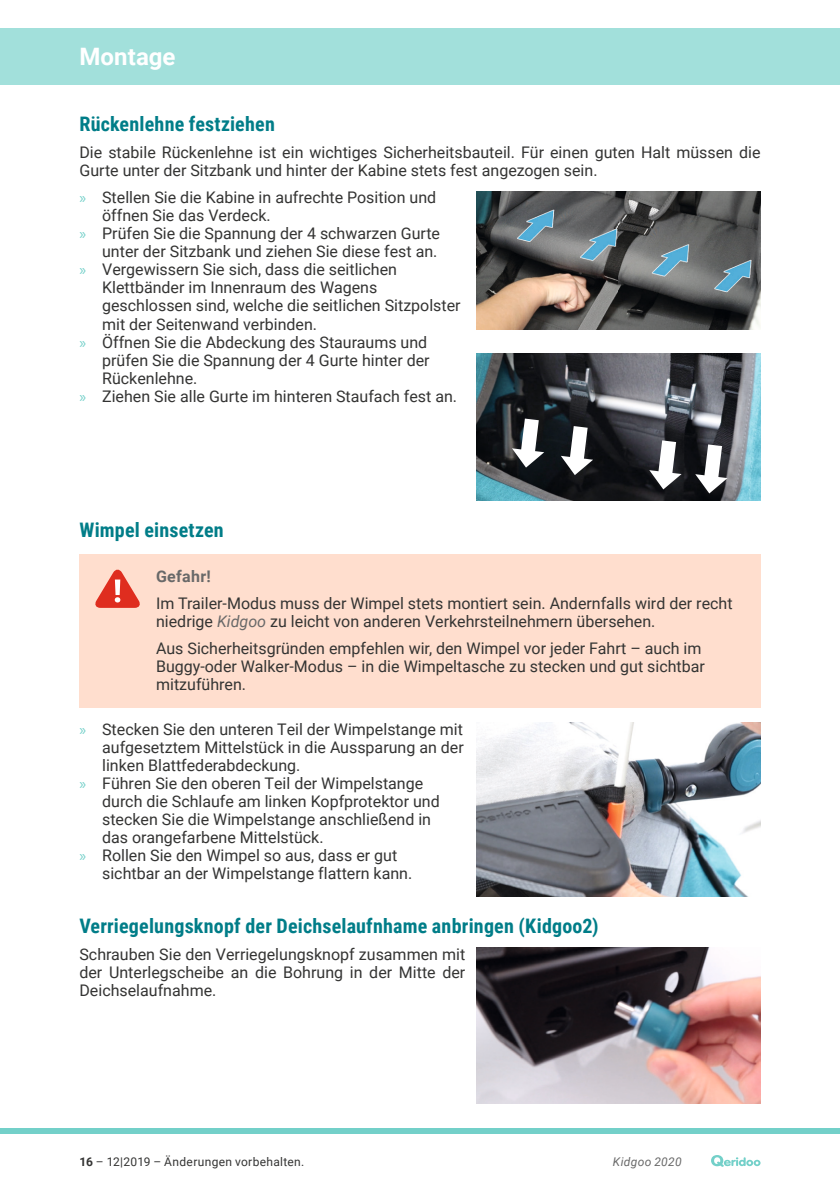
<style>
.page{position:relative;width:840px;height:1191px;background:#fff}
.page>*{position:absolute;margin:0;border:0;box-sizing:border-box;transform-origin:0 0}
.t1{font:700 24px "Roboto";color:#fff}
.t2{font:700 20px "Roboto Condensed";letter-spacing:.01em;color:#007d88}
.t3{font:16px/18px "Roboto";color:#343433}
.t4{font:700 16px "Roboto";letter-spacing:.02em;color:#696969}
.t5{font:12px "Roboto";letter-spacing:.025em;color:#343433}
.t6{font:italic 12px "Roboto";letter-spacing:.025em;color:#696969}
.s1{font-family:"Myriad Pro";color:#73d0c9}
.s2{font-style:italic;color:#696969}
.s3{font-weight:700}
</style>
<div class="page">
<div style="left:0;top:28px;width:839px;height:57px;background:#a2e0db"></div>
<div style="left:0;top:1128px;width:839px;height:6px;background:#73d0c9"></div>
<svg style="left:711px;top:1155px;width:49px;height:11px"></svg>
<img style="left:476px;top:192px;width:284px;height:137px">
<div style="left:79px;top:554px;width:681px;height:153px;background:#ffdece"></div>
<svg style="left:95px;top:569px;width:45px;height:39px"></svg>
<img style="left:476px;top:723px;width:284px;height:173px">
<img style="left:476px;top:354px;width:284px;height:146px">
<svg style="left:511px;top:404px;width:36px;height:68px"></svg>
<svg style="left:560px;top:411px;width:36px;height:68px"></svg>
<svg style="left:648px;top:425px;width:36px;height:69px"></svg>
<svg style="left:694px;top:430px;width:36px;height:68px"></svg>
<img style="left:476px;top:948px;width:284px;height:155px">
<h1 class="t1" style="left:79px;top:40px;width:97px">Montage</h1>
<p class="t2" style="left:79px;top:110px;width:197px">Rückenlehne festziehen</p>
<p class="t3" style="left:79px;top:143px;width:682px">Die stabile Rückenlehne ist ein wichtiges Sicherheits bauteil. Für einen guten Halt müssen die<br>Gurte unter der Sitzbank und hinter der Kabine stets fest angezogen sein.</p>
<p class="t3" style="left:79px;top:188px;width:358px"><span class="s1">»</span> Stellen Sie die Kabine in aufrechte Position und</p>
<p class="t3" style="left:102px;top:206px;width:170px">öffnen Sie das Verdeck.</p>
<p class="t3" style="left:79px;top:224px;width:362px"><span class="s1">»</span> Prüfen Sie die Spannung der 4 schwarzen Gurte</p>
<p class="t3" style="left:102px;top:242px;width:336px">unter der Sitzbank und ziehen Sie diese fest an.</p>
<p class="t3" style="left:79px;top:260px;width:319px"><span class="s1">»</span> Vergewissern Sie sich, dass die seitlichen</p>
<p class="t3" style="left:102px;top:278px;width:276px">Klettbänder im Innenraum des Wagens</p>
<p class="t3" style="left:102px;top:296px;width:360px">geschlossen sind, welche die seitlichen Sitzpolster</p>
<p class="t3" style="left:102px;top:314px;width:216px">mit der Seitenwand verbinden.</p>
<p class="t3" style="left:79px;top:332px;width:349px"><span class="s1">»</span> Öffnen Sie die Abdeckung des Stauraums und</p>
<p class="t3" style="left:102px;top:350px;width:329px">prüfen Sie die Spannung der 4 Gurte hinter der</p>
<p class="t3" style="left:102px;top:368px;width:97px">Rückenlehne.</p>
<p class="t3" style="left:79px;top:386px;width:379px"><span class="s1">»</span> Ziehen Sie alle Gurte im hinteren Staufach fest an.</p>
<p class="t2" style="left:79px;top:515px;width:146px">Wimpel einsetzen</p>
<p class="t4" style="left:156px;top:564px;width:56px">Gefahr!</p>
<p class="t3" style="left:156px;top:593px;width:577px">Im Trailer-Modus muss der Wimpel stets montiert sein. Andernfalls wird der recht niedrige <span class="s2">Kidgoo</span> zu leicht von anderen Verkehrsteilnehmern übersehen.</p>
<p class="t3" style="left:156px;top:638px;width:550px">Aus Sicherheitsgründen empfehlen wir, den Wimpel vor jeder Fahrt – auch im<br>Buggy-oder Walker-Modus – in die Wimpeltasche zu stecken und gut sichtbar mitzuführen.</p>
<p class="t3" style="left:79px;top:719px;width:385px"><span class="s1">»</span> Stecken Sie den unteren Teil der Wimpelstange mit</p>
<p class="t3" style="left:102px;top:737px;width:363px">aufgesetztem Mittelstück in die Aussparung an der</p>
<p class="t3" style="left:102px;top:755px;width:200px">linken Blattfederabdeckung.</p>
<p class="t3" style="left:79px;top:773px;width:345px"><span class="s1">»</span> Führen Sie den oberen Teil der Wimpelstange</p>
<p class="t3" style="left:102px;top:791px;width:339px">durch die Schlaufe am linken Kopfprotektor und</p>
<p class="t3" style="left:102px;top:809px;width:330px">stecken Sie die Wimpelstange anschließend in</p>
<p class="t3" style="left:102px;top:827px;width:223px">das orangefarbene Mittelstück.</p>
<p class="t3" style="left:79px;top:845px;width:319px"><span class="s1">»</span> Rollen Sie den Wimpel so aus, dass er gut</p>
<p class="t3" style="left:102px;top:863px;width:311px">sichtbar an der Wimpelstange flattern kann.</p>
<p class="t2" style="left:79px;top:911px;width:520px">Verriegelungsknopf der Deichselaufnhame anbringen (Kidgoo2)</p>
<p class="t3" style="left:79px;top:944px;width:387px;text-align:justify">Schrauben Sie den Verriegelungsknopf zusammen mit der Unterlegscheibe an die Bohrung in der Mitte der Deichselaufnahme.</p>
<p class="t5" style="left:79px;top:1153px;width:226px"><span class="s3">16</span> – 12|2019 – Änderungen vorbehalten.</p>
<p class="t6" style="left:612px;top:1153px;width:70px">Kidgoo 2020</p>
</div>
